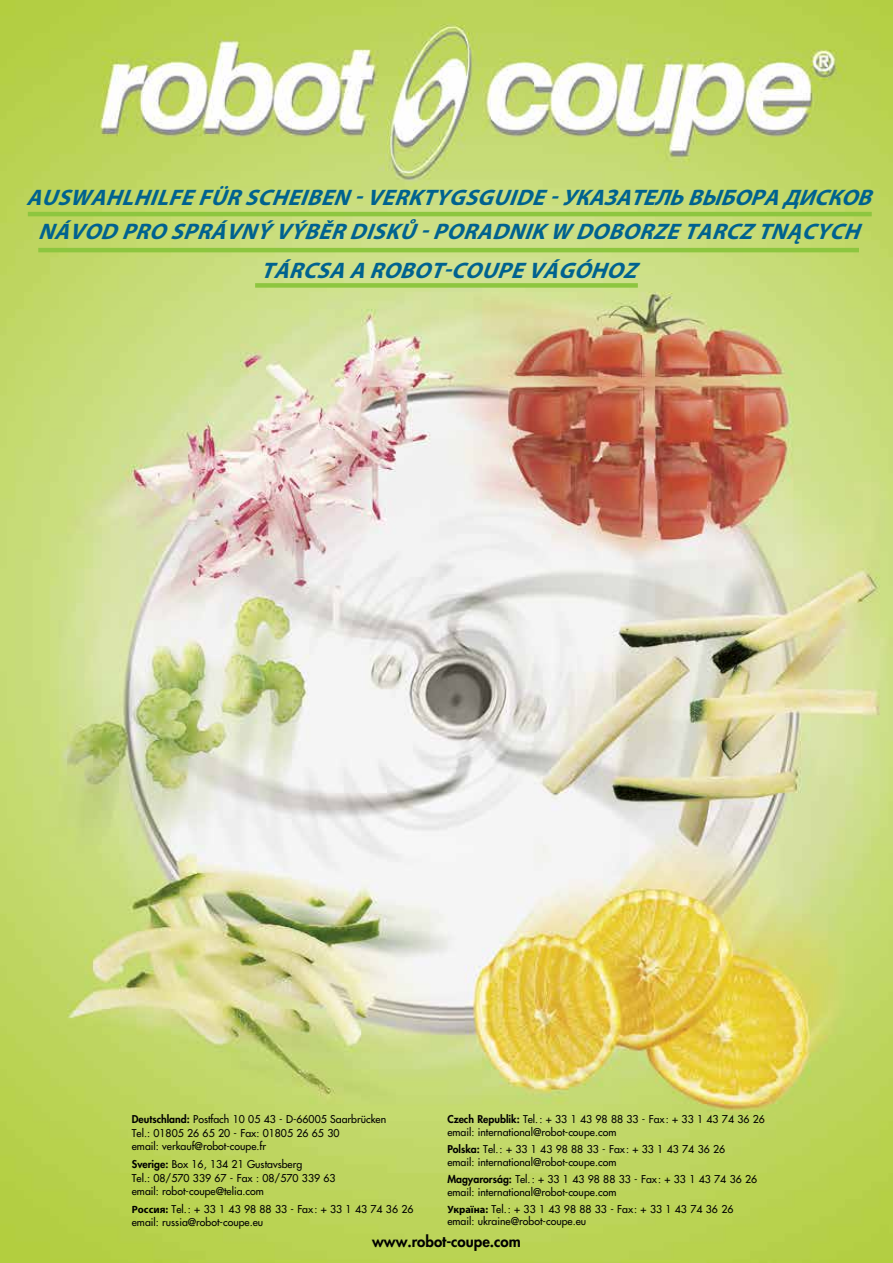
<style>
.page{position:relative;width:893px;height:1263px;background:#fff}
.page>*{position:absolute;margin:0;border:0;box-sizing:border-box;transform-origin:0 0}
.t1{font:italic 700 22.5px/33.8px "Myriad Pro";letter-spacing:.02em;color:#00628f}
.t2{font:800 15px "Futura";color:#000}
.t3{font:10.5px/13.5px "Futura";color:#000}
.s1{font-weight:800}
.s2{font-family:"Myriad Pro";font-weight:700}
</style>
<div class="page">
<img style="left:0;top:0;width:893px;height:1263px">
<hr style="left:38px;top:248px;width:821px;height:4px;background:#8dc63f">
<hr style="left:28px;top:212px;width:844px;height:4px;background:#8dc63f">
<div style="left:255px;top:283px;width:383px;height:5px;background:#8dc63f"></div>
<h1 class="t1" style="left:38px;top:180px;width:844px;text-indent:68px">HLHILFE FÜR SCHEIBEN-VERKTYGSGUIDE -УКАЗАТЕЛЬВЫБОРАДИСКОВ<br>NÁVOD PROSPRÁVNÝVÝB ĚRDISKŮ-PORADNIK</h1>
<h1 class="t1" style="left:26px;top:180px;width:50px">AUSWA</h1>
<h1 class="t1" style="left:261px;top:211px;width:557px;line-height:39px;text-indent:289px">W DOBORZETARCZTNĄCYCH<br>TÁRCSAAROBOT -COU PEVÁGÓH OZ</h1>
<p class="t3" style="left:132px;top:1113px;width:256px"><span class="s1">Deutschland:</span> Postfach 10 05 43 - D-66005 Saarbrücken<br>Tel.: 01805 26 65 20 - Fax: 01805 26 65 30<br>email: verkauf@robot-coupe.fr</p>
<p class="t3" style="left:132px;top:1157px;width:205px"><span class="s1">Sverige:</span> Box 16, 134 21 Gustavsberg<br>Tel.: 08/570 339 67 - Fax : 08/570 339 63 email: robot-coupe@telia.com</p>
<p class="t3" style="left:132px;top:1202px;width:283px"><span class="s2">Россия:</span> Tel.: + 33 1 43 98 88 33 - Fax: + 33 1 43 74 36 26 email: russia@robot-coupe.eu</p>
<p class="t3" style="left:447px;top:1113px;width:319px;line-height:12.8px"><span class="s1">Czech Republik:</span> Tel.: + 33 1 43 98 88 33 - Fax: + 33 1 43 74 36 26 email: international@robot-coupe.com</p>
<p class="t3" style="left:447px;top:1143px;width:279px;line-height:12.8px"><span class="s1">Polska:</span> Tel.: + 33 1 43 98 88 33 - Fax: + 33 1 43 74 36 26 email: international@robot-coupe.com</p>
<p class="t3" style="left:447px;top:1173px;width:311px;line-height:12.8px"><span class="s1">Magyarorság:</span> Tel.: + 33 1 43 98 88 33 - Fax: + 33 1 43 74 36 26 email: international@robot-coupe.com</p>
<p class="t3" style="left:447px;top:1202px;width:288px;line-height:12.8px"><span class="s2">Україна:</span> Tel.: + 33 1 43 98 88 33 - Fax: + 33 1 43 74 36 26 email: ukraine@robot-coupe.eu</p>
<h2 class="t2" style="left:372px;top:1231px;width:150px">www.robot-coupe.com</h2>
</div>
